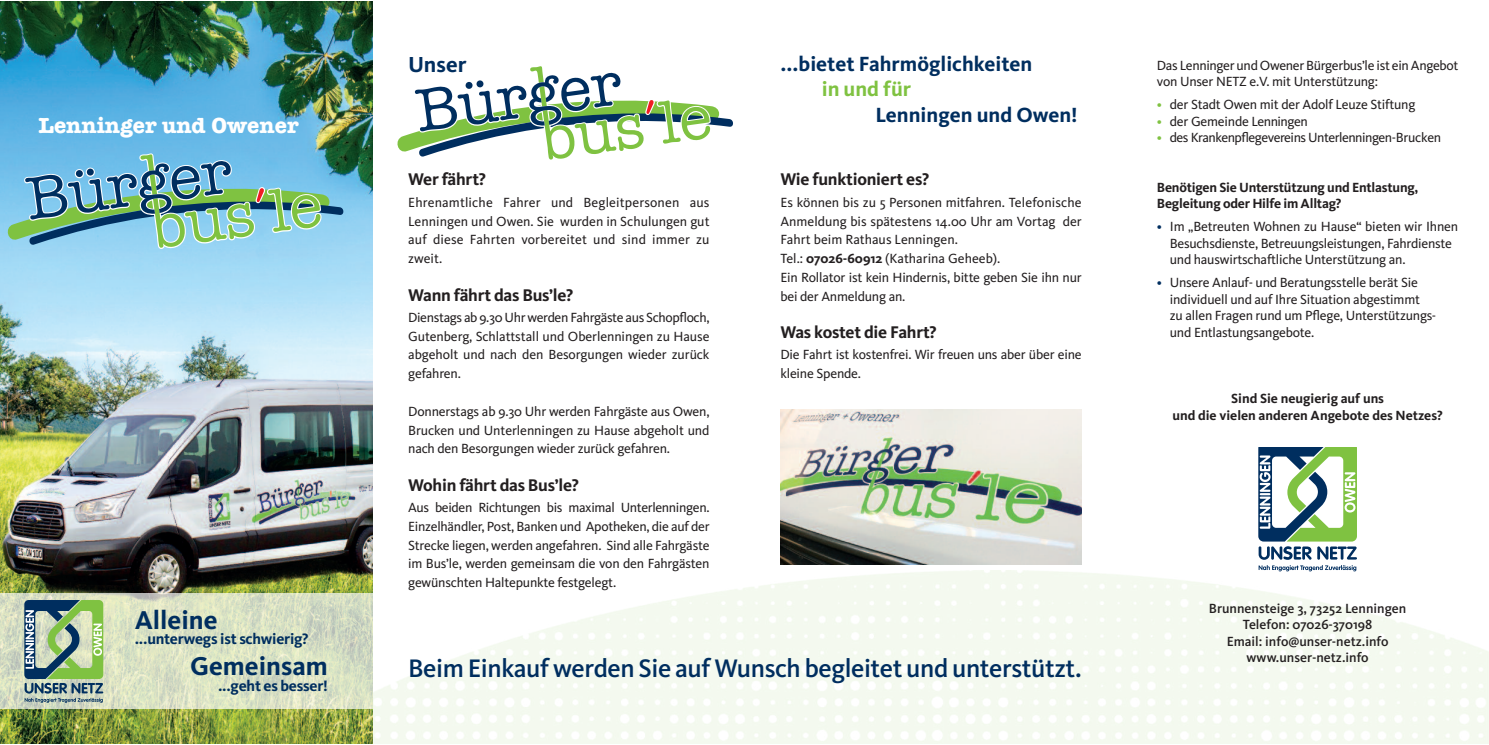
<style>
.page{position:relative;width:1489px;height:745px;background:#fff}
.page>*{position:absolute;margin:0;border:0;box-sizing:border-box;transform-origin:0 0}
.t1{font:700 26.75px "Kievit OT";color:#002e5f}
.t2{font:500 26.25px "Kievit OT";letter-spacing:-.015em;color:#002e5f}
.t3{font:700 22.5px "American Typewriter";color:#fff}
.t4{font:700 22.5px "Kievit OT";color:#002e5f}
.t5{font:700 21.25px "Kievit OT";color:#002e5f}
.t6{font:700 21.25px "Kievit OT";color:#7fc241}
.t7{font:700 17.5px "Kievit OT";letter-spacing:-.015em;color:#231f20}
.t8{font:700 15.62px "Kievit OT";letter-spacing:-.015em;color:#002e5f}
.t9{font:13.75px/18.8px "Kievit OT";letter-spacing:-.015em;color:#231f20}
.t10{font:700 13.75px/16.5px "Kievit OT";letter-spacing:-.015em;color:#231f20}
.t11{font:500 13.75px/16.5px "Kievit OT";color:#231f20;text-align:center}
.t12{font:13.75px "Kievit OT";letter-spacing:-.035em;color:#231f20}
.s1{font-weight:700}
.s2{color:#7fc241}
.s3{color:#002e5f}
</style>
<div class="page">
<img style="left:372px;top:570px;width:1116px;height:173px">
<svg style="left:397px;top:66px;width:336px;height:94px"></svg>
<img style="left:780px;top:409px;width:301px;height:155px">
<img style="left:0;top:1px;width:372px;height:742px">
<svg style="left:8px;top:153px;width:335px;height:96px;background:#75b2bb"></svg>
<div style="left:0;top:593px;width:372px;height:115px;background:#fff;opacity:.7"></div>
<svg style="left:24px;top:599px;width:79px;height:103px;background:#89a88d"></svg>
<svg style="left:1258px;top:447px;width:98px;height:124px"></svg>
<h3 class="t3" style="left:38px;top:106px;width:261px">Lenninger und Owener</h3>
<h1 class="t1" style="left:135px;top:609px;width:84px">Alleine</h1>
<p class="t8" style="left:135px;top:632px;width:175px">...unterwegs ist schwierig?</p>
<h1 class="t1" style="left:190px;top:655px;width:139px">Gemeinsam</h1>
<p class="t8" style="left:218px;top:678px;width:111px">...geht es besser!</p>
<h3 class="t4" style="left:408px;top:55px;width:60px">Unser</h3>
<h3 class="t5" style="left:780px;top:55px;width:253px">...bietet Fahrmöglichkeiten</h3>
<h3 class="t6" style="left:821px;top:81px;width:91px">in und für</h3>
<h3 class="t5" style="left:875px;top:106px;width:204px">Lenningen und Owen!</h3>
<p class="t7" style="left:408px;top:173px;width:79px">Wer fährt?</p>
<p class="t9" style="left:408px;top:194px;width:303px;text-align:justify">Ehrenamtliche Fahrer und Begleitpersonen aus Lenningen und Owen. Sie wurden in Schulungen gut auf diese Fahrten vorbereitet und sind immer zu zweit.</p>
<p class="t7" style="left:408px;top:288px;width:167px">Wann fährt das Bus’le?</p>
<p class="t9" style="left:408px;top:309px;width:303px;text-align:justify">Dienstags ab 9.30 Uhr werden Fahrgäste aus Schopfloch, Gutenberg, Schlattstall und Oberlenningen zu Hause abgeholt und nach den Besorgungen wieder zurück gefahren.</p>
<p class="t9" style="left:408px;top:402px;width:303px;text-align:justify">Donnerstags ab 9.30 Uhr werden Fahrgäste aus Owen, Brucken und Unterlenningen zu Hause abgeholt und nach den Besorgungen wieder zurück gefahren.</p>
<p class="t7" style="left:408px;top:478px;width:172px">Wohin fährt das Bus’le?</p>
<p class="t9" style="left:408px;top:499px;width:303px;text-align:justify">Aus beiden Richtungen bis maximal Unterlenningen.<br>Einzelhändler, Post, Banken und Apotheken, die auf der Strecke liegen, werden angefahren. Sind alle Fahrgäste im Bus’le, werden gemeinsam die von den Fahrgästen gewünschten Haltepunkte festgelegt.</p>
<p class="t7" style="left:780px;top:173px;width:150px">Wie funktioniert es?</p>
<p class="t9" style="left:780px;top:194px;width:303px">Es können bis zu 5 Personen mitfahren. Telefonische Anmeldung bis spätestens 14.00 Uhr am Vortag der Fahrt beim Rathaus Lenningen.<br>Tel.: <span class="s1">07026-60912</span> (Katharina Geheeb).<br>Ein Rollator ist kein Hindernis, bitte geben Sie ihn nur bei der Anmeldung an.</p>
<p class="t7" style="left:780px;top:325px;width:158px">Was kostet die Fahrt?</p>
<p class="t9" style="left:780px;top:346px;width:303px">Die Fahrt ist kostenfrei. Wir freuen uns aber über eine kleine Spende.</p>
<h2 class="t2" style="left:408px;top:657px;width:675px">Beim Einkauf werden Sie auf Wunsch begleitet und unterstützt.</h2>
<p class="t9" style="left:1156px;top:58px;width:303px;line-height:16.5px">Das Lenninger und Owener Bürgerbus’le ist ein Angebot von Unser NETZ e.V. mit Unterstützung:</p>
<p class="t9" style="left:1156px;top:96px;width:260px"><span class="s2">•</span> der Stadt Owen mit der Adolf Leuze Stiftung</p>
<p class="t9" style="left:1156px;top:113px;width:152px"><span class="s2">•</span> der Gemeinde Lenningen</p>
<p class="t12" style="left:1156px;top:132px;width:286px"><span class="s2">•</span> des Krankenpflegevereins Unterlenningen-Brucken</p>
<p class="t10" style="left:1156px;top:180px;width:263px">Benötigen Sie Unterstützung und Entlastung,<br>Begleitung oder Hilfe im Alltag?</p>
<p class="t9" style="left:1169px;top:219px;width:290px;line-height:16.5px;text-indent:-13px"><span class="s3">•</span> Im „Betreuten Wohnen zu Hause“ bieten wir Ihnen<br>Besuchsdienste, Betreuungsleistungen, Fahrdienste und hauswirtschaftliche Unterstützung an.</p>
<p class="t9" style="left:1169px;top:275px;width:268px;line-height:16.5px;text-indent:-13px"><span class="s3">•</span> Unsere Anlauf- und Beratungsstelle berät Sie individuell und auf Ihre Situation abgestimmt zu allen Fragen rund um Pflege, Unterstützungs&shy;und Entlastungsangebote.</p>
<p class="t10" style="left:1172px;top:391px;width:272px;text-align:center">Sind Sie neugierig auf uns<br>und die vielen anderen Angebote des Netzes?</p>
<p class="t11" style="left:1208px;top:600px;width:199px">Brunnensteige 3, 73252 Lenningen<br>Telefon: 07026-370198<br>Email: info@unser-netz.info www.unser-netz.info</p>
</div>
